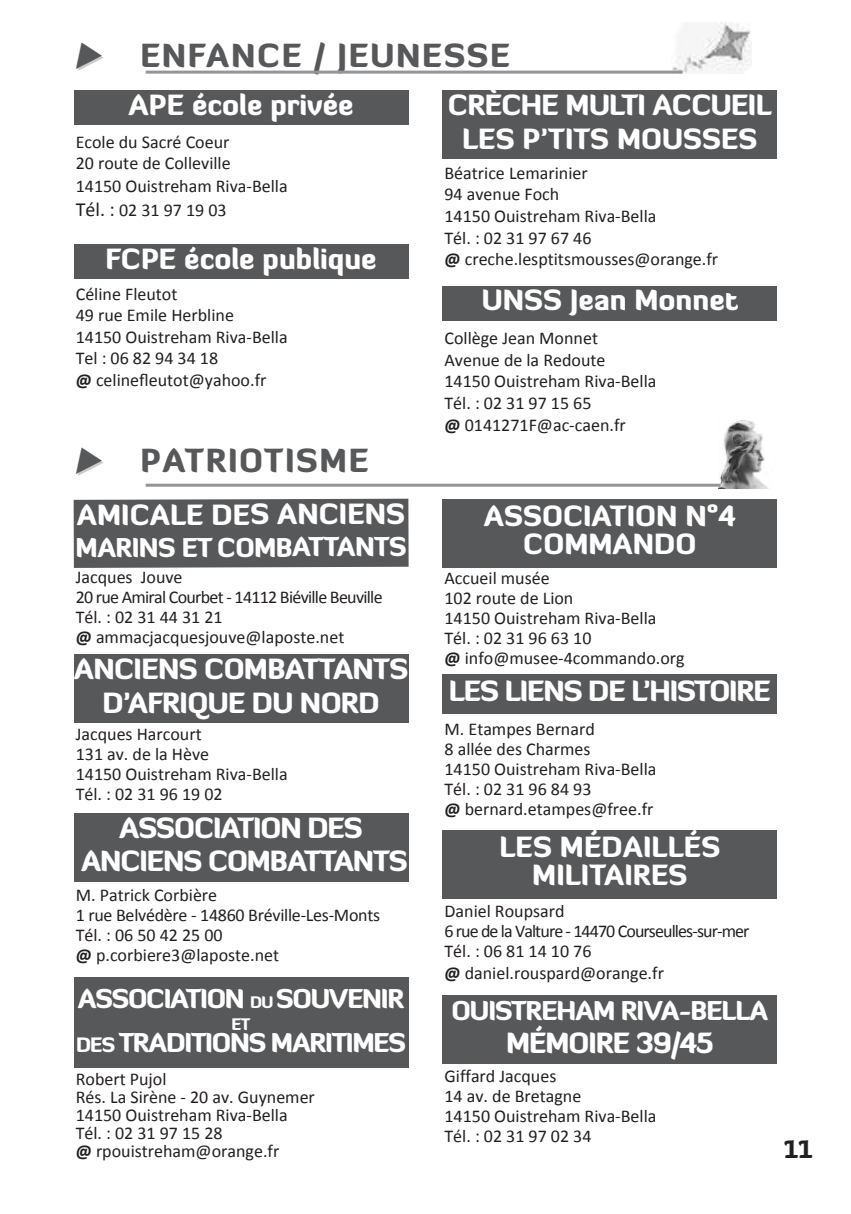
<style>
.page{position:relative;width:851px;height:1214px;background:#fff}
.page>*{position:absolute;margin:0;border:0;box-sizing:border-box;transform-origin:0 0}
.t1{font:900 32px "Diavlo";letter-spacing:.05em;color:#57585a}
.t2{font:900 28px/28px "Diavlo";letter-spacing:-.005em;color:#fff;text-align:center}
.t3{font:900 28px/33.6px "Diavlo";letter-spacing:-.025em;color:#fff;text-align:center}
.t4{font:900 28px/33.6px "Diavlo";letter-spacing:-.04em;color:#fff;text-align:center}
.t5{font:900 26px "Diavlo";letter-spacing:-.05em;color:#fff}
.t6{font:900 26px "Diavlo";letter-spacing:-.03em;color:#fff}
.t7{font:900 24px "Diavlo";color:#231f20}
.t8{font:18px/20px "Calibri";color:#231f20}
.t9{font:900 16px "Diavlo";color:#fff}
.s1{font-size:20px}
.s2{font-weight:700}
.s3{font-size:16px}
</style>
<div class="page">
<img style="left:671px;top:23px;width:80px;height:51px">
<hr style="left:146px;top:71px;width:536px;height:3px;background:#939598">
<div style="left:74px;top:91px;width:334px;height:34px;background:#57585a"></div>
<div style="left:442px;top:286px;width:335px;height:34px;background:#57585a"></div>
<div style="left:74px;top:498px;width:334px;height:70px;background:#57585a"></div>
<div style="left:74px;top:245px;width:334px;height:34px;background:#57585a"></div>
<div style="left:442px;top:91px;width:335px;height:68px;background:#57585a"></div>
<img style="left:718px;top:420px;width:50px;height:68px">
<hr style="left:146px;top:483px;width:574px;height:3px;background:#939598">
<div style="left:74px;top:654px;width:334px;height:68px;background:#57585a"></div>
<div style="left:442px;top:499px;width:335px;height:68px;background:#57585a"></div>
<div style="left:442px;top:674px;width:335px;height:39px;background:#57585a"></div>
<div style="left:74px;top:813px;width:334px;height:68px;background:#57585a"></div>
<div style="left:74px;top:976px;width:334px;height:91px;background:#57585a"></div>
<div style="left:442px;top:830px;width:335px;height:68px;background:#57585a"></div>
<div style="left:442px;top:995px;width:335px;height:68px;background:#57585a"></div>
<h1 class="t1" style="left:74px;top:44px;width:438px">◆ ENFANCE / JEUNESSE</h1>
<h2 class="t2" style="left:128px;top:94px;width:226px">APE école privée</h2>
<p class="t8" style="left:76px;top:132px;width:213px;line-height:22.8px">Ecole du Sacré Coeur<br>20 route de Colleville<br>14150 Ouistreham Riva-Bella<br><span class="s1">Tél. :</span> 02 31 97 19 03</p>
<h2 class="t2" style="left:105px;top:248px;width:272px">FCPE école publique</h2>
<p class="t8" style="left:76px;top:284px;width:213px;line-height:21.6px">Céline Fleutot<br>49 rue Emile Herbline<br>14150 Ouistreham Riva-Bella<br>Tel : 06 82 94 34 18<br><span class="s2">@</span> celinefleutot@yahoo.fr</p>
<h1 class="t1" style="left:74px;top:449px;width:296px">◆ PATRIOTISME</h1>
<h2 class="t2" style="left:77px;top:503px;width:330px">AMICALE DES ANCIENS</h2>
<h3 class="t6" style="left:76px;top:537px;width:333px">MARINS ET COMBATTANTS</h3>
<p class="t8" style="left:76px;top:568px;width:308px">Jacques Jouve<br>20 rue Amiral Courbet - 14112 Biéville Beuville<br>Tél. : 02 31 44 31 21<br><span class="s2">@</span> ammacjacquesjouve@laposte.net</p>
<h2 class="t3" style="left:74px;top:655px;width:336px">ANCIENS COMBATTANTS<br>D’AFRIQUE DU NORD</h2>
<p class="t8" style="left:76px;top:725px;width:213px">Jacques Harcourt<br>131 av. de la Hève<br>14150 Ouistreham Riva-Bella<br>Tél. : 02 31 96 19 02</p>
<h2 class="t4" style="left:81px;top:814px;width:328px">ASSOCIATION DES<br>ANCIENS COMBATTANTS</h2>
<p class="t8" style="left:76px;top:886px;width:306px">M. Patrick Corbière<br>1 rue Belvédère - 14860 Bréville-Les-Monts<br>Tél. : 06 50 42 25 00<br><span class="s2">@</span> p.corbiere3@laposte.net</p>
<h3 class="t5" style="left:78px;top:988px;width:328px">ASSOCIATION <span class="s3">DU</span> SOUVENIR</h3>
<p class="t9" style="left:231px;top:1017px;width:20px">ET</p>
<h3 class="t5" style="left:76px;top:1032px;width:331px"><span class="s1">DES</span> TRADITIONS MARITIMES</h3>
<p class="t8" style="left:76px;top:1071px;width:241px;line-height:18px">Robert Pujol<br>Rés. La Sirène - 20 av. Guynemer<br>14150 Ouistreham Riva-Bella<br>Tél. : 02 31 97 15 28<br><span class="s2">@</span> rpouistreham@orange.fr</p>
<h2 class="t3" style="left:448px;top:91px;width:325px">CRÈCHE MULTI ACCUEIL<br>LES P’TITS MOUSSES</h2>
<p class="t8" style="left:444px;top:163px;width:275px;line-height:21.6px">Béatrice Lemarinier<br>94 avenue Foch<br>14150 Ouistreham Riva-Bella<br>Tél. : 02 31 97 67 46<br><span class="s2">@</span> creche.lesptitsmousses@orange.fr</p>
<h2 class="t2" style="left:481px;top:289px;width:258px">UNSS Jean Monnet</h2>
<p class="t8" style="left:444px;top:329px;width:213px;line-height:21.6px">Collège Jean Monnet<br>Avenue de la Redoute<br>14150 Ouistreham Riva-Bella<br>Tél. : 02 31 97 15 65<br><span class="s2">@</span> 0141271F@ac-caen.fr</p>
<h2 class="t2" style="left:483px;top:505px;width:253px">ASSOCIATION N°4<br>COMMANDO</h2>
<p class="t8" style="left:444px;top:569px;width:242px">Accueil musée<br>102 route de Lion<br>14150 Ouistreham Riva-Bella<br>Tél. : 02 31 96 63 10<br><span class="s2">@</span> info@musee-4commando.org</p>
<h2 class="t4" style="left:448px;top:677px;width:324px">LES LIENS DE L’HISTOIRE</h2>
<p class="t8" style="left:444px;top:720px;width:213px">M. Etampes Bernard<br>8 allée des Charmes<br>14150 Ouistreham Riva-Bella<br>Tél. : 02 31 96 84 93<br><span class="s2">@</span> bernard.etampes@free.fr</p>
<h2 class="t2" style="left:499px;top:836px;width:222px">LES MÉDAILLÉS<br>MILITAIRES</h2>
<p class="t8" style="left:444px;top:902px;width:306px;line-height:20.6px">Daniel Roupsard<br>6 rue de la Valture - 14470 Courseulles-sur-mer<br>Tél. : 06 81 14 10 76<br><span class="s2">@</span> daniel.rouspard@orange.fr</p>
<h3 class="t5" style="left:451px;top:1000px;width:318px">OUISTREHAM RIVA-BELLA</h3>
<h2 class="t4" style="left:506px;top:1029px;width:209px">MÉMOIRE 39/45</h2>
<p class="t8" style="left:444px;top:1067px;width:213px">Giffard Jacques<br>14 av. de Bretagne<br>14150 Ouistreham Riva-Bella<br>Tél. : 02 31 97 02 34</p>
<h3 class="t7" style="left:783px;top:1140px;width:30px">11</h3>
</div>
